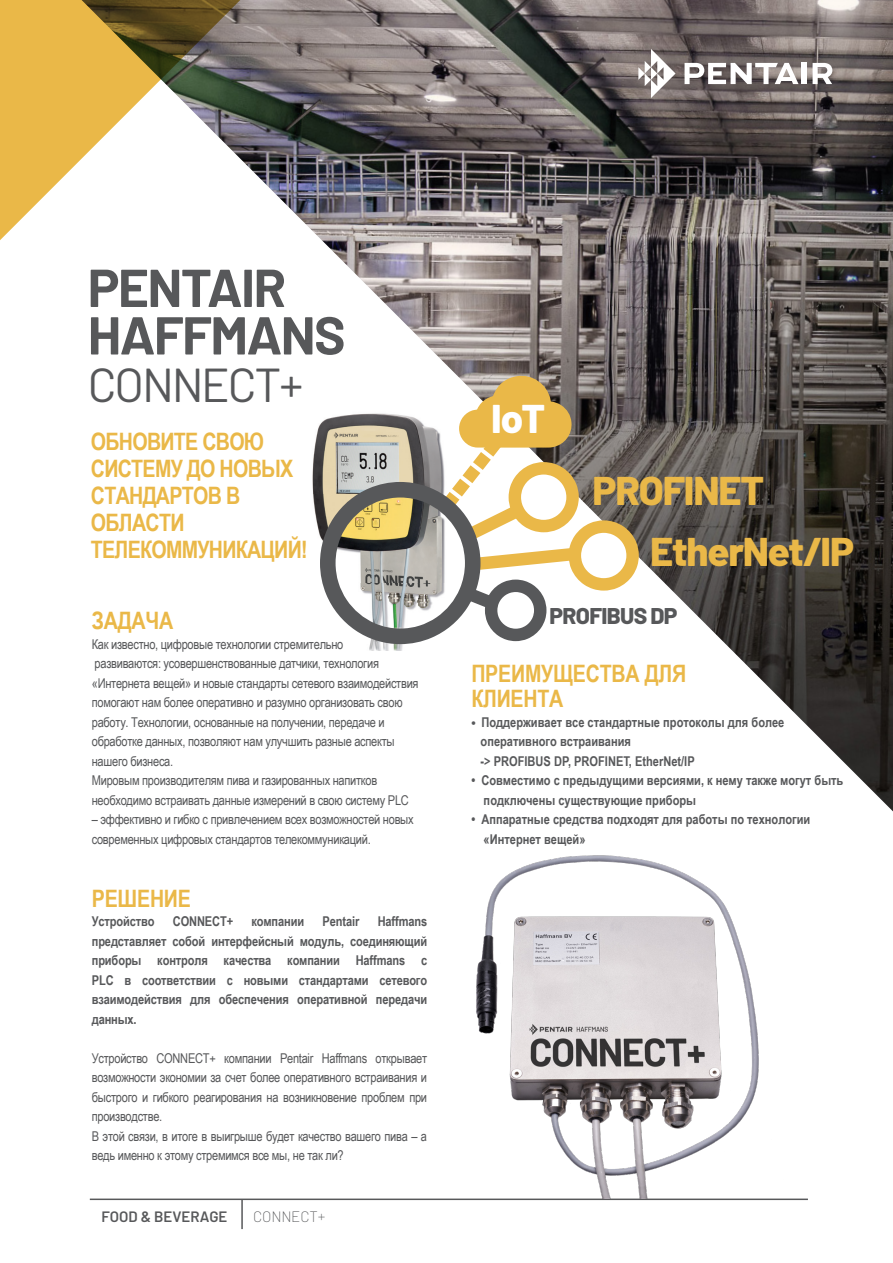
<style>
.page{position:relative;width:893px;height:1263px;background:#fff}
.page>*{position:absolute;margin:0;border:0;box-sizing:border-box;transform-origin:0 0}
.t1{font:700 53.25px/47.5px "Barlow";letter-spacing:-.03em;color:#57585a}
.t2{font:47.55px "Barlow";letter-spacing:-.045em;color:#57585a}
.t3{font:800 40.2px/61.2px "Barlow";letter-spacing:-.03em;color:#eab848}
.t4{font:800 40.2px "Barlow";color:#fff}
.t5{font:700 24px/27px "Arial Narrow";letter-spacing:-.03em;color:#eab848}
.t6{font:700 24px/25.5px "Arial Narrow";letter-spacing:-.01em;color:#eab848}
.t7{font:800 22.8px "Barlow";letter-spacing:-.03em;color:#57585a}
.t8{font:600 15px "Barlow";color:#57585a}
.t9{font:200 15px "Barlow";letter-spacing:-.005em;color:#57585a}
.t10{font:13.5px/19.5px "Arial Narrow";letter-spacing:-.02em;color:#57585a}
.t11{font:700 13.5px/19.5px "Arial Narrow";color:#57585a}
.s1{font-family:"Barlow"}
</style>
<div class="page">
<hr style="left:90px;top:1198px;width:718px;height:2px;background:#57585a">
<hr style="left:241px;top:1199px;width:2px;height:30px;background:#57585a">
<img style="left:253px;top:0;width:640px;height:811px">
<svg style="left:0;top:0;width:253px;height:240px"></svg>
<svg style="left:69px;top:0;width:184px;height:79px;background:#86713f"></svg>
<svg style="left:638px;top:49px;width:37px;height:49px"></svg>
<svg style="left:685px;top:63px;width:113px;height:21px"></svg>
<div style="left:802px;top:63px;width:5px;height:21px;background:#fff"></div>
<svg style="left:813px;top:63px;width:19px;height:21px"></svg>
<img style="left:278px;top:406px;width:199px;height:244px">
<svg style="left:320px;top:374px;width:319px;height:270px"></svg>
<img style="left:471px;top:802px;width:317px;height:396px">
<p class="t1" style="left:88px;top:264px;width:259px">PENTAIR<br>HAFFMANS</p>
<p class="t2" style="left:88px;top:355px;width:217px">CONNECT+</p>
<p class="t5" style="left:91px;top:427px;width:218px">ОБНОВИТЕ СВОЮ<br>СИСТЕМУ ДО НОВЫХ<br>СТАНДАРТОВ В<br>ОБЛАСТИ<br>ТЕЛЕКОММУНИКАЦИЙ!</p>
<p class="t5" style="left:92px;top:606px;width:83px">ЗАДАЧА</p>
<p class="t10" style="left:92px;top:634px;width:253px">Как известно, цифровые технологии стремительно</p>
<p class="t10" style="left:92px;top:653px;width:328px">развиваются: усовершенствованные датчики, технология «Интернета вещей» и новые стандарты сетевого взаимодействия помогают нам более оперативно и разумно организовать свою работу. Технологии, основанные на получении, передаче и обработке данных, позволяют нам улучшить разные аспекты нашего бизнеса.</p>
<p class="t10" style="left:92px;top:770px;width:319px">Мировым производителям пива и газированных напитков необходимо встраивать данные измерений в свою систему PLC</p>
<p class="t10" style="left:92px;top:809px;width:323px">– эффективно и гибко с привлечением всех возможностей новых современных цифровых стандартов телекоммуникаций.</p>
<p class="t6" style="left:92px;top:884px;width:101px">РЕШЕНИЕ</p>
<p class="t11" style="left:92px;top:911px;width:64px">Устройство</p>
<p class="t11" style="left:173px;top:911px;width:62px">CONNECT+</p>
<p class="t11" style="left:252px;top:911px;width:54px">компании</p>
<p class="t11" style="left:323px;top:911px;width:38px">Pentair</p>
<p class="t11" style="left:92px;top:911px;width:337px;text-align:justify;text-indent:286px">Haffmans представляет собой интерфейсный модуль, соединяющий приборы контроля качества компании Haffmans с PLC в соответствии с новыми стандартами сетевого взаимодействия для обеспечения оперативной передачи данных.</p>
<p class="t10" style="left:92px;top:1048px;width:337px;text-align:justify">Устройство CONNECT+ компании Pentair Haffmans открывает возможности экономии за счет более оперативного встраивания и быстрого и гибкого реагирования на возникновение проблем при производстве.</p>
<p class="t10" style="left:92px;top:1126px;width:337px">В этой связи, в итоге в выигрыше будет качество вашего пива – а ведь именно к этому стремимся все мы, не так ли?</p>
<p class="t8" style="left:102px;top:1207px;width:127px">FOOD &amp; BEVERAGE</p>
<p class="t9" style="left:253px;top:1207px;width:74px">CONNECT+</p>
<p class="t4" style="left:491px;top:394px;width:56px">IoT</p>
<p class="t3" style="left:650px;top:459px;width:206px;text-indent:-57px">PROFINET<br>EtherNet/IP</p>
<p class="t7" style="left:550px;top:601px;width:130px">PROFIBUS DP</p>
<p class="t6" style="left:471px;top:659px;width:217px">ПРЕИМУЩЕСТВА ДЛЯ<br>КЛИЕНТА</p>
<p class="t11" style="left:481px;top:712px;width:305px;text-indent:-9px"><span class="s1">•</span> Поддерживает все стандартные протоколы для более оперативного встраивания</p>
<p class="t11" style="left:481px;top:751px;width:216px">-&gt; PROFIBUS DP, PROFINET, EtherNet/IP</p>
<p class="t11" style="left:484px;top:770px;width:361px;text-indent:-12px">• Совместимо с предыдущими версиями, к нему также могут быть подключены существующие приборы</p>
<p class="t11" style="left:484px;top:809px;width:328px;text-indent:-12px">• Аппаратные средства подходят для работы по технологии «Интернет вещей»</p>
</div>
